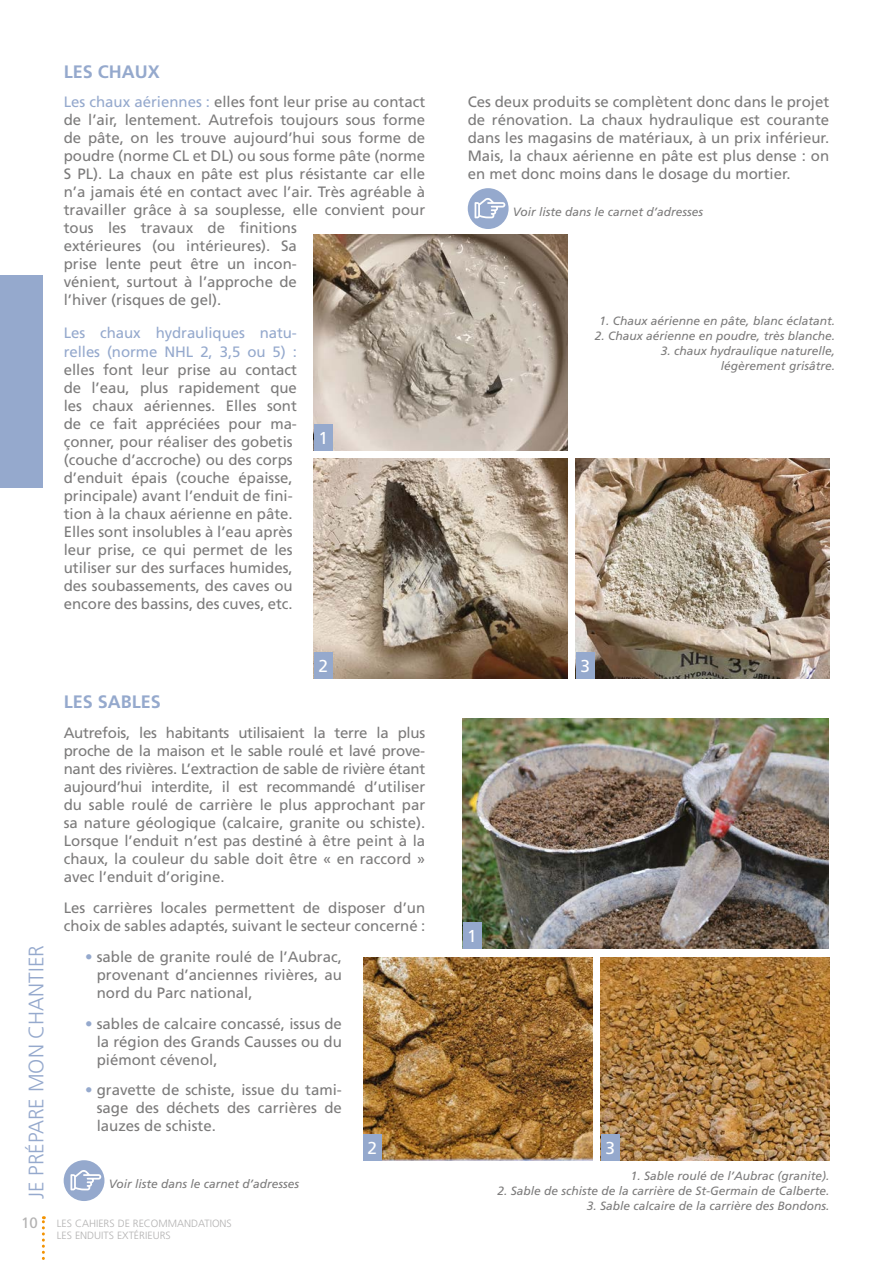
<style>
.page{position:relative;width:893px;height:1263px;background:#fff}
.page>*{position:absolute;margin:0;border:0;box-sizing:border-box;transform-origin:0 0}
.t1{font:300 21px "Frutiger";color:#95a9cd}
.TITRE_1-BLEU{font:700 18px "Frutiger";color:#95a9cd}
.texte_courant{font:17.25px "Frutiger";color:#fff}
.texte_courant-2{font:15px/18px "Frutiger";color:#7c7b7b;text-align:justify}
.texte_courant-3{font:15px/19.5px "Frutiger";letter-spacing:-.005em;color:#95a9cd}
.t2{font:15px "Frutiger";color:#b3b2b2}
.légende{font:italic 12px/15px "Frutiger";color:#7c7b7b;text-align:right}
.t3{font:300 10.5px/12.6px "Frutiger";color:#b3b2b2}
.s1{color:#95a9cd}
</style>
<div class="page">
<svg style="left:42px;top:1216px;width:3px;height:44px"></svg>
<div style="left:0;top:276px;width:43px;height:212px;background:#95a9cd"></div>
<img style="left:601px;top:957px;width:228px;height:203px">
<img style="left:363px;top:957px;width:229px;height:203px">
<img style="left:463px;top:719px;width:365px;height:230px">
<div style="left:363px;top:1134px;width:19px;height:26px;background:#95a9cd"></div>
<div style="left:463px;top:922px;width:18px;height:27px;background:#95a9cd"></div>
<img style="left:576px;top:459px;width:253px;height:219px">
<img style="left:314px;top:459px;width:253px;height:219px">
<img style="left:314px;top:234px;width:254px;height:216px">
<div style="left:314px;top:424px;width:18px;height:26px;background:#95a9cd"></div>
<div style="left:314px;top:652px;width:18px;height:26px;background:#95a9cd"></div>
<div style="left:576px;top:652px;width:18px;height:26px;background:#95a9cd"></div>
<div style="left:601px;top:1134px;width:18px;height:26px;background:#95a9cd"></div>
<div style="left:468px;top:188px;width:41px;height:41px;background:#95a9cd;border-radius:50%"></div>
<svg style="left:475px;top:198px;width:30px;height:20px"></svg>
<div style="left:64px;top:1160px;width:40px;height:41px;background:#95a9cd;border-radius:50%"></div>
<svg style="left:70px;top:1170px;width:31px;height:20px"></svg>
<p class="TITRE_1-BLEU" style="left:64px;top:61px;width:98px">LES CHAUX</p>
<p class="texte_courant-2" style="left:64px;top:93px;width:363px;text-align:left"><span class="s1">Les chaux aériennes :</span> elles font leur prise au contact de l’air, lentement. Autrefois toujours sous forme de pâte, on les trouve aujourd’hui sous forme de poudre (norme CL et DL) ou sous forme pâte (norme S PL). La chaux en pâte est plus résistante car elle n’a jamais été en contact avec l’air. Très agréable à travailler grâce à sa souplesse, elle convient pour tous les travaux de finitions<br>extérieures (ou intérieures). Sa<br>prise lente peut être un incon-<br>vénient, surtout à l’approche de<br>l’hiver (risques de gel).</p>
<p class="texte_courant-3" style="left:64px;top:322px;width:235px">Les chaux hydrauliques natu&shy;relles (norme NHL 2, 3,5 ou 5) :</p>
<p class="texte_courant-2" style="left:64px;top:361px;width:235px;text-align:left">elles font leur prise au contact de l’eau, plus rapidement que les chaux aériennes. Elles sont de ce fait appréciées pour ma&shy;çonner, pour réaliser des gobetis (couche d’accroche) ou des corps d’enduit épais (couche épaisse, principale) avant l’enduit de fini&shy;tion à la chaux aérienne en pâte.<br>Elles sont insolubles à l’eau après leur prise, ce qui permet de les utiliser sur des surfaces humides, des soubassements, des caves ou encore des bassins, des cuves, etc.</p>
<p class="texte_courant" style="left:318px;top:428px;width:11px">1</p>
<p class="texte_courant-2" style="left:468px;top:93px;width:363px">Ces deux produits se complètent donc dans le projet de rénovation. La chaux hydraulique est courante dans les magasins de matériaux, à un prix inférieur.<br>Mais, la chaux aérienne en pâte est plus dense : on en met donc moins dans le dosage du mortier.</p>
<p class="légende" style="left:513px;top:204px;width:192px">Voir liste dans le carnet d’adresses</p>
<p class="légende" style="left:600px;top:313px;width:237px">1. Chaux aérienne en pâte, blanc éclatant.</p>
<p class="légende" style="left:595px;top:328px;width:242px">2. Chaux aérienne en poudre, très blanche.</p>
<p class="légende" style="left:661px;top:343px;width:176px">3. chaux hydraulique naturelle, légèrement grisâtre.</p>
<p class="t1" style="left:24px;top:1199px;width:256px;rotate:-90deg">JE PRÉPARE MON CHANTIER</p>
<p class="texte_courant" style="left:318px;top:656px;width:11px">2</p>
<p class="texte_courant" style="left:580px;top:656px;width:11px">3</p>
<p class="TITRE_1-BLEU" style="left:64px;top:691px;width:99px">LES SABLES</p>
<p class="texte_courant-2" style="left:64px;top:724px;width:363px">Autrefois, les habitants utilisaient la terre la plus proche de la maison et le sable roulé et lavé prove&shy;nant des rivières. L’extraction de sable de rivière étant aujourd’hui interdite, il est recommandé d’utiliser du sable roulé de carrière le plus approchant par sa nature géologique (calcaire, granite ou schiste).<br>Lorsque l’enduit n’est pas destiné à être peint à la chaux, la couleur du sable doit être « en raccord » avec l’enduit d’origine.</p>
<p class="texte_courant-2" style="left:64px;top:899px;width:363px">Les carrières locales permettent de disposer d’un choix de sables adaptés, suivant le secteur concerné :</p>
<p class="texte_courant-2" style="left:97px;top:947px;width:247px;text-indent:-12px"><span class="s1">•</span> sable de granite roulé de l’Aubrac, provenant d’anciennes rivières, au nord du Parc national,</p>
<p class="texte_courant-2" style="left:97px;top:1014px;width:247px;text-indent:-12px"><span class="s1">•</span> sables de calcaire concassé, issus de la région des Grands Causses ou du piémont cévenol,</p>
<p class="texte_courant-2" style="left:97px;top:1081px;width:247px;text-indent:-12px"><span class="s1">•</span> gravette de schiste, issue du tami&shy;sage des déchets des carrières de lauzes de schiste.</p>
<p class="légende" style="left:109px;top:1176px;width:192px">Voir liste dans le carnet d’adresses</p>
<p class="texte_courant" style="left:368px;top:1138px;width:11px">2</p>
<p class="texte_courant" style="left:467px;top:926px;width:11px">1</p>
<p class="texte_courant" style="left:605px;top:1138px;width:11px">3</p>
<p class="légende" style="left:631px;top:1168px;width:200px">1. Sable roulé de l’Aubrac (granite).</p>
<p class="légende" style="left:497px;top:1183px;width:334px">2. Sable de schiste de la carrière de St-Germain de Calberte.</p>
<p class="légende" style="left:587px;top:1198px;width:244px">3. Sable calcaire de la carrière des Bondons.</p>
<p class="t2" style="left:21px;top:1214px;width:18px">10</p>
<p class="t3" style="left:57px;top:1216px;width:176px">LES CAHIERS DE RECOMMANDATIONS<br>LES ENDUITS EXTÉRIEURS</p>
</div>
